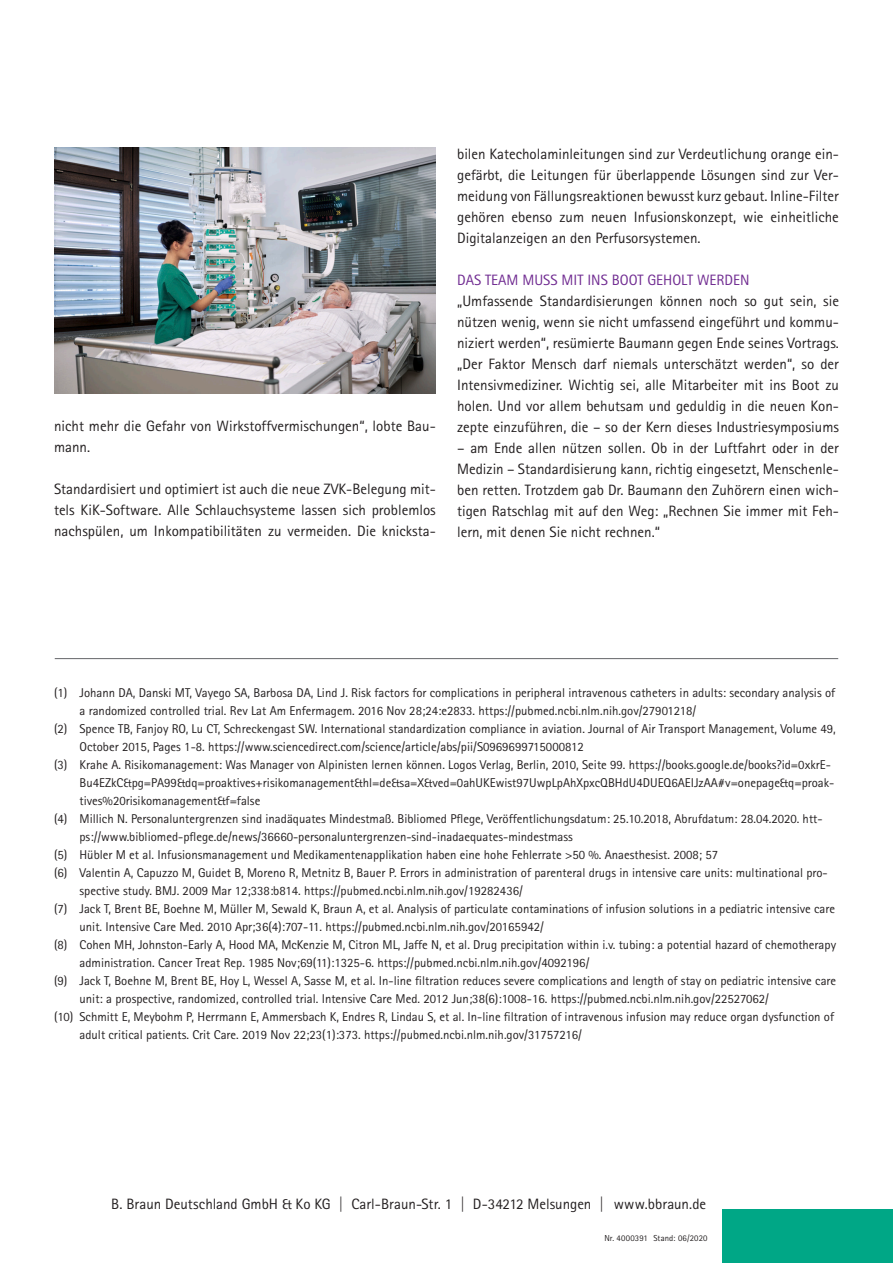
<style>
.page{position:relative;width:893px;height:1263px;background:#fff}
.page>*{position:absolute;margin:0;border:0;box-sizing:border-box;transform-origin:0 0}
.t1{font:15px/21px "Rotis Sans Serif";color:#231f20;text-align:justify}
.t2{font:15px "Rotis Sans Serif Pro";color:#231f20}
.Zwischenüberschrift{font:15px "Rotis Sans Serif";color:#702b91}
.t3{font:12.75px/18px "Rotis Sans Serif";color:#231f20}
.t4{font:8.7px "Rotis Sans Serif Pro";letter-spacing:.01em;color:#231f20}
</style>
<div class="page">
<hr style="left:55px;top:658px;width:783px;height:1px;background:#6c6d70">
<img style="left:54px;top:148px;width:382px;height:245px">
<div style="left:723px;top:1210px;width:170px;height:53px;background:#00a786"></div>
<p class="t1" style="left:54px;top:416px;width:383px">nicht mehr die Gefahr von Wirkstoffvermischungen“, lobte Bau&shy;mann.</p>
<p class="t1" style="left:54px;top:479px;width:383px">Standardisiert und optimiert ist auch die neue ZVK-Belegung mit&shy;tels KiK-Software. Alle Schlauchsysteme lassen sich problemlos nachspülen, um Inkompatibilitäten zu vermeiden. Die knicksta-</p>
<p class="t1" style="left:457px;top:144px;width:383px">bilen Katecholaminleitungen sind zur Verdeutlichung orange ein&shy;gefärbt, die Leitungen für überlappende Lösungen sind zur Ver&shy;meidung von Fällungsreaktionen bewusst kurz gebaut. Inline-Filter gehören ebenso zum neuen Infusionskonzept, wie einheitliche Digitalanzeigen an den Perfusorsystemen.</p>
<p class="Zwischenüberschrift" style="left:457px;top:271px;width:294px">DAS TEAM MUSS MIT INS BOOT GEHOLT WERDEN</p>
<p class="t1" style="left:457px;top:291px;width:383px">„Umfassende Standardisierungen können noch so gut sein, sie nützen wenig, wenn sie nicht umfassend eingeführt und kommu&shy;niziert werden“, resümierte Baumann gegen Ende seines Vortrags. „Der Faktor Mensch darf niemals unterschätzt werden“, so der Intensivmediziner. Wichtig sei, alle Mitarbeiter mit ins Boot zu holen. Und vor allem behutsam und geduldig in die neuen Kon&shy;zepte einzuführen, die – so der Kern dieses Industriesymposiums</p>
<p class="t1" style="left:457px;top:438px;width:383px">– am Ende allen nützen sollen. Ob in der Luftfahrt oder in der Medizin – Standardisierung kann, richtig eingesetzt, Menschenle&shy;ben retten. Trotzdem gab Dr. Baumann den Zuhörern einen wich&shy;tigen Ratschlag mit auf den Weg: „Rechnen Sie immer mit Feh&shy;lern, mit denen Sie nicht rechnen.“</p>
<p class="t3" style="left:80px;top:684px;width:757px;text-indent:-26px">(1) Johann DA, Danski MT, Vayego SA, Barbosa DA, Lind J. Risk factors for complications in peripheral intravenous catheters in adults: secondary analysis of a randomized controlled trial. Rev Lat Am Enfermagem. 2016 Nov 28;24:e2833. https://pubmed.ncbi.nlm.nih.gov/27901218/</p>
<p class="t3" style="left:80px;top:720px;width:758px;text-indent:-26px">(2) Spence TB, Fanjoy RO, Lu CT, Schreckengast SW. International standardization compliance in aviation. Journal of Air Transport Management, Volume 49,<br>October 2015, Pages 1-8. https://www.sciencedirect.com/science/article/abs/pii/S0969699715000812</p>
<p class="t3" style="left:80px;top:756px;width:756px;text-indent:-26px">(3) Krahe A. Risikomanagement: Was Manager von Alpinisten lernen können. Logos Verlag, Berlin, 2010, Seite 99. https://books.google.de/books?id=0xkrE-<br>Bu4EZkC&amp;pg=PA99&amp;dq=proaktives+risikomanagement&amp;hl=de&amp;sa=X&amp;ved=0ahUKEwist97UwpLpAhXpxcQBHdU4DUEQ6AEIJzAA#v=onepage&amp;q=proak&shy;tives%20risikomanagement&amp;f=false</p>
<p class="t3" style="left:80px;top:810px;width:745px;text-indent:-26px">(4) Millich N. Personaluntergrenzen sind inadäquates Mindestmaß. Bibliomed Pflege, Veröffentlichungsdatum: 25.10.2018, Abrufdatum: 28.04.2020. htt&shy;ps://www.bibliomed-pflege.de/news/36660-personaluntergrenzen-sind-inadaequates-mindestmass</p>
<p class="t3" style="left:54px;top:846px;width:666px">(5) Hübler M et al. Infusionsmanagement und Medikamentenapplikation haben eine hohe Fehlerrate &gt;50 %. Anaesthesist. 2008; 57</p>
<p class="t3" style="left:80px;top:864px;width:750px;text-indent:-26px">(6) Valentin A, Capuzzo M, Guidet B, Moreno R, Metnitz B, Bauer P. Errors in administration of parenteral drugs in intensive care units: multinational pro&shy;spective study. BMJ. 2009 Mar 12;338:b814. https://pubmed.ncbi.nlm.nih.gov/19282436/</p>
<p class="t3" style="left:80px;top:900px;width:757px;text-indent:-26px">(7) Jack T, Brent BE, Boehne M, Müller M, Sewald K, Braun A, et al. Analysis of particulate contaminations of infusion solutions in a pediatric intensive care unit. Intensive Care Med. 2010 Apr;36(4):707-11. https://pubmed.ncbi.nlm.nih.gov/20165942/</p>
<p class="t3" style="left:80px;top:936px;width:758px;text-indent:-26px">(8) Cohen MH, Johnston-Early A, Hood MA, McKenzie M, Citron ML, Jaffe N, et al. Drug precipitation within i.v. tubing: a potential hazard of chemotherapy administration. Cancer Treat Rep. 1985 Nov;69(11):1325-6. https://pubmed.ncbi.nlm.nih.gov/4092196/</p>
<p class="t3" style="left:80px;top:972px;width:758px;text-indent:-26px">(9) Jack T, Boehne M, Brent BE, Hoy L, Wessel A, Sasse M, et al. In-line filtration reduces severe complications and length of stay on pediatric intensive care unit: a prospective, randomized, controlled trial. Intensive Care Med. 2012 Jun;38(6):1008-16. https://pubmed.ncbi.nlm.nih.gov/22527062/</p>
<p class="t3" style="left:80px;top:1008px;width:756px;text-indent:-26px">(10) Schmitt E, Meybohm P, Herrmann E, Ammersbach K, Endres R, Lindau S, et al. In-line filtration of intravenous infusion may reduce organ dysfunction of adult critical patients. Crit Care. 2019 Nov 22;23(1):373. https://pubmed.ncbi.nlm.nih.gov/31757216/</p>
<p class="t2" style="left:111px;top:1195px;width:596px">B. Braun Deutschland GmbH &amp; Ko KG | Carl-Braun-Str. 1 | D-34212 Melsungen | www.bbraun.de</p>
<p class="t4" style="left:604px;top:1232px;width:104px">Nr. 4000391 Stand: 06/2020</p>
</div>
